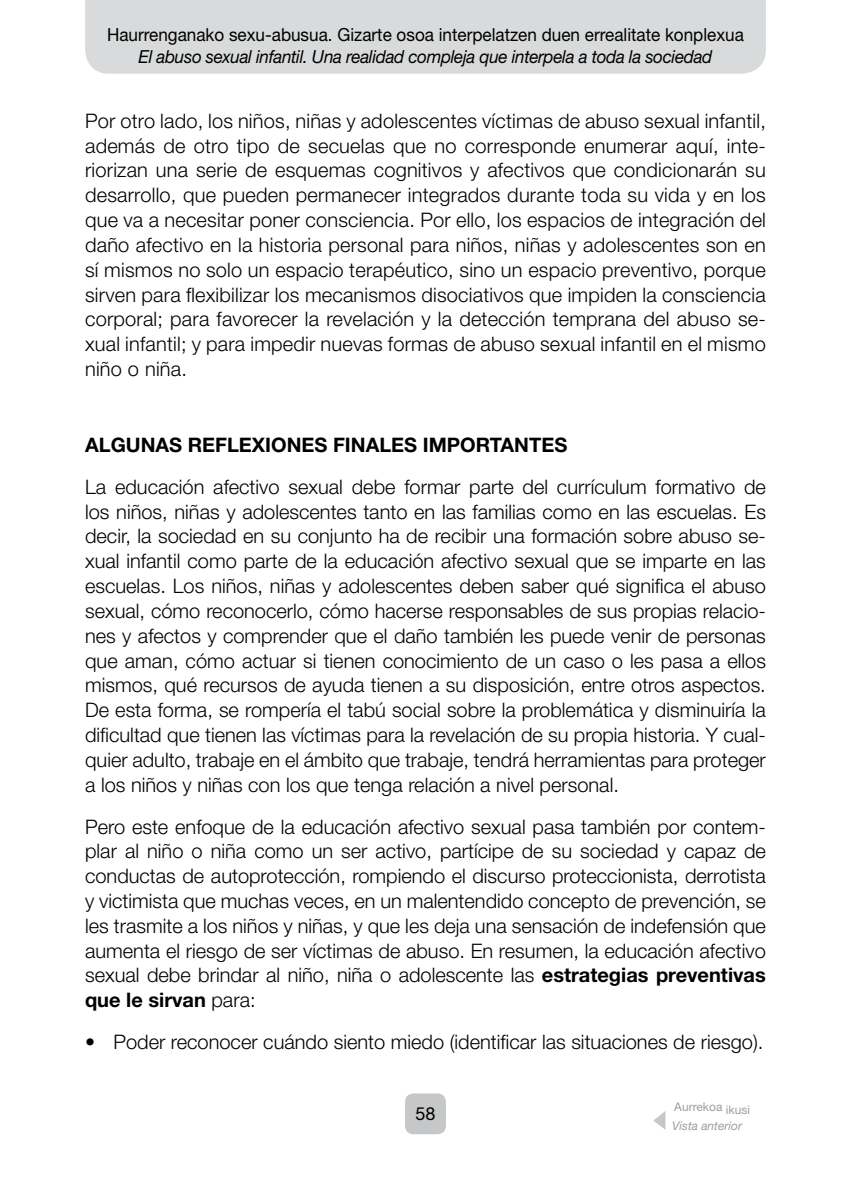
<style>
.page{position:relative;width:851px;height:1191px;background:#fff}
.page>*{position:absolute;margin:0;border:0;box-sizing:border-box;transform-origin:0 0}
.t1{font:300 20px/24.8px "Helvetica Neue LT Std";color:#000;text-align:justify}
.t2{font:700 20px "Helvetica Neue LT Std";color:#000}
.t3{font:18px "Helvetica Neue LT Std";color:#000;scale:.95 1}
.t4{font:italic 18px "Helvetica Neue LT Std";letter-spacing:-.02em;color:#000;scale:.95 1}
.t5{font:18px "Helvetica Neue LT Std";color:#000}
.t6{font:italic 12px "Helvetica Neue LT Std";color:#9c9e9f}
.t7{font:12px "Helvetica Neue LT Std";color:#9c9e9f}
.s1{font-weight:700}
</style>
<div class="page">
<div style="left:405px;top:1093px;width:41px;height:41px;background:#c6c7c8;border-radius:9px"></div>
<div style="left:85px;top:0;width:680px;height:74px;background:#d9dadb"></div>
<svg style="left:653px;top:1111px;width:12px;height:18px"></svg>
<p class="t3" style="left:107px;top:24px;width:672px">Haurrenganako sexu-abusua. Gizarte osoa interpelatzen duen errealitate konplexua</p>
<p class="t4" style="left:139px;top:46px;width:605px">El abuso sexual infantil. Una realidad compleja que interpela a toda la sociedad</p>
<p class="t1" style="left:85px;top:108px;width:682px">Por otro lado, los niños, niñas y adolescentes víctimas de abuso sexual infantil, además de otro tipo de secuelas que no corresponde enumerar aquí, inte&shy;riorizan una serie de esquemas cognitivos y afectivos que condicionarán su desarrollo, que pueden permanecer integrados durante toda su vida y en los que va a necesitar poner consciencia. Por ello, los espacios de integración del daño afectivo en la historia personal para niños, niñas y adolescentes son en sí mismos no solo un espacio terapéutico, sino un espacio preventivo, porque sirven para flexibilizar los mecanismos disociativos que impiden la consciencia corporal; para favorecer la revelación y la detección temprana del abuso se&shy;xual infantil; y para impedir nuevas formas de abuso sexual infantil en el mismo niño o niña.</p>
<p class="t2" style="left:85px;top:432px;width:483px">ALGUNAS REFLEXIONES FINALES IMPORTANTES</p>
<p class="t1" style="left:85px;top:474px;width:682px">La educación afectivo sexual debe formar parte del currículum formativo de los niños, niñas y adolescentes tanto en las familias como en las escuelas. Es decir, la sociedad en su conjunto ha de recibir una formación sobre abuso se&shy;xual infantil como parte de la educación afectivo sexual que se imparte en las escuelas. Los niños, niñas y adolescentes deben saber qué significa el abuso sexual, cómo reconocerlo, cómo hacerse responsables de sus propias relacio&shy;nes y afectos y comprender que el daño también les puede venir de personas que aman, cómo actuar si tienen conocimiento de un caso o les pasa a ellos mismos, qué recursos de ayuda tienen a su disposición, entre otros aspectos.<br>De esta forma, se rompería el tabú social sobre la problemática y disminuiría la dificultad que tienen las víctimas para la revelación de su propia historia. Y cual&shy;quier adulto, trabaje en el ámbito que trabaje, tendrá herramientas para proteger a los niños y niñas con los que tenga relación a nivel personal.</p>
<p class="t1" style="left:85px;top:813px;width:682px">Pero este enfoque de la educación afectivo sexual pasa también por contem&shy;plar al niño o niña como un ser activo, partícipe de su sociedad y capaz de conductas de autoprotección, rompiendo el discurso proteccionista, derrotista y victimista que muchas veces, en un malentendido concepto de prevención, se les trasmite a los niños y niñas, y que les deja una sensación de indefensión que aumenta el riesgo de ser víctimas de abuso. En resumen, la educación afectivo sexual debe brindar al niño, niña o adolescente las <span class="s1">estrategias preventivas que le sirvan</span> para:</p>
<p class="t1" style="left:85px;top:1029px;width:679px">• Poder reconocer cuándo siento miedo (identificar las situaciones de riesgo).</p>
<p class="t5" style="left:415px;top:1103px;width:22px">58</p>
<p class="t7" style="left:674px;top:1099px;width:77px">Aurrekoa ikusi</p>
<p class="t6" style="left:672px;top:1119px;width:71px">Vista anterior</p>
</div>
